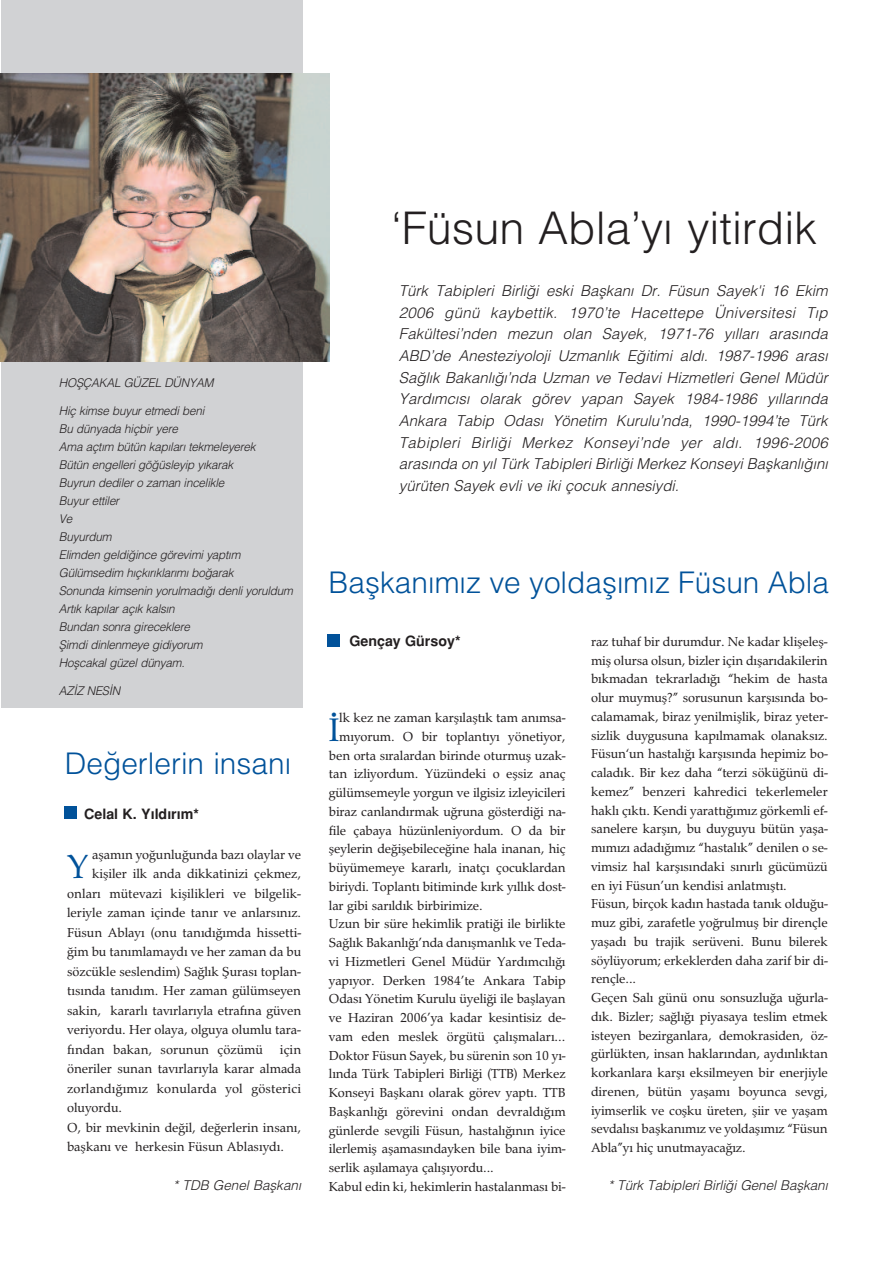
<style>
.page{position:relative;width:893px;height:1263px;background:#fff}
.page>*{position:absolute;margin:0;border:0;box-sizing:border-box;transform-origin:0 0}
.t1{font:45px "Helvetica Light Turk";color:#231f20}
.t2{font:34.5px "Palladio T";color:#01529a}
.t3{font:33.75px "Palladio T";color:#01529a}
.t4{font:29.85px "Helvetica Light Turk";color:#01529a}
.t5{font:15px/21.6px "Helvetica Light Turk I";color:#231f20;text-align:justify}
.t6{font:700 14.25px "Helvetica";color:#231f20}
.t7{font:13.5px/18.8px "Palladio T";letter-spacing:-.005em;color:#231f20}
.t8{font:13.5px "Helvetica Light Turk I";letter-spacing:-.005em;color:#231f20}
.t9{font:12px/18px "Helvetica Light Turk I";letter-spacing:-.015em;color:#231f20}
</style>
<div class="page">
<div style="left:1px;top:0;width:302px;height:708px;background:#d1d2d4"></div>
<img style="left:1px;top:73px;width:329px;height:288px">
<div style="left:327px;top:634px;width:13px;height:13px;background:#01529a"></div>
<div style="left:64px;top:806px;width:13px;height:13px;background:#01529a"></div>
<p class="t9" style="left:59px;top:373px;width:156px">HOfiÇAKAL GÜZEL DÜNYAM</p>
<p class="t9" style="left:59px;top:401px;width:236px">Hiç kimse buyur etmedi beni<br>Bu dünyada hiçbir yere<br>Ama açt›m bütün kap›lar› tekmeleyerek<br>Bütün engelleri gö¤üsleyip y›karak<br>Buyrun dediler o zaman incelikle<br>Buyur ettiler<br>Ve<br>Buyurdum<br>Elimden geldi¤ince görevimi yapt›m<br>Gülümsedim h›çk›r›klar›m› bo¤arak<br>Sonunda kimsenin yorulmad›¤› denli yoruldum<br>Art›k kap›lar aç›k kals›n<br>Bundan sonra gireceklere<br>fiimdi dinlenmeye gidiyorum<br>Hoflcakal güzel dünyam.</p>
<p class="t9" style="left:59px;top:681px;width:63px">AZ‹Z NES‹N</p>
<h3 class="t4" style="left:65px;top:745px;width:228px">De¤erlerin insan›</h3>
<p class="t6" style="left:84px;top:805px;width:116px">Celal K. Y›ld›r›m*</p>
<h2 class="t2" style="left:67px;top:846px;width:23px">Y</h2>
<p class="t7" style="left:92px;top:845px;width:211px">aflam›n yo¤unlu¤unda baz› olaylar ve</p>
<p class="t7" style="left:92px;top:864px;width:211px">kifliler ilk anda dikkatinizi çekmez,</p>
<p class="t7" style="left:67px;top:884px;width:235px">onlar› mütevazi kiflilikleri ve bilgelik-</p>
<p class="t7" style="left:67px;top:903px;width:235px">leriyle zaman içinde tan›r ve anlars›n›z.</p>
<p class="t7" style="left:67px;top:923px;width:236px">Füsun Ablay› (onu tan›d›¤›mda hissetti-</p>
<p class="t7" style="left:67px;top:942px;width:235px">¤im bu tan›mlamayd› ve her zaman da bu</p>
<p class="t7" style="left:67px;top:962px;width:235px">sözcükle seslendim) Sa¤l›k fiuras› toplan-</p>
<p class="t7" style="left:67px;top:981px;width:235px">t›s›nda tan›d›m. Her zaman gülümseyen</p>
<p class="t7" style="left:67px;top:1001px;width:236px">sakin, kararl› tav›rlar›yla etraf›na güven</p>
<p class="t7" style="left:67px;top:1020px;width:235px">veriyordu. Her olaya, olguya olumlu tara-</p>
<p class="t7" style="left:67px;top:1040px;width:197px">f›ndan bakan, sorunun çözümü</p>
<p class="t7" style="left:67px;top:1039px;width:236px;line-height:19.5px;text-indent:213px">için öneriler sunan tav›rlar›yla karar almada zorland›¤›m›z konularda yol gösterici oluyordu.<br>O, bir mevkinin de¤il, de¤erlerin insan›, baflkan› ve herkesin Füsun Ablas›yd›.</p>
<p class="t8" style="left:173px;top:1177px;width:129px">* TDB Genel Baflkan›</p>
<h1 class="t1" style="left:392px;top:200px;width:426px">‘Füsun Abla’y› yitirdik</h1>
<p class="t5" style="left:399px;top:280px;width:430px">Türk Tabipleri Birli¤i eski Baflkanı Dr. Füsun Sayek'i 16 Ekim 2006 günü kaybettik. 1970’te Hacettepe Üniversitesi Tıp Fakültesi’nden mezun olan Sayek, 1971-76 y›llar› aras›nda ABD’de Anesteziyoloji Uzmanlık E¤itimi ald›. 1987-1996 aras› Sa¤lık Bakanlı¤ı’nda Uzman ve Tedavi Hizmetleri Genel Müdür Yardımcısı olarak görev yapan Sayek 1984-1986 y›llar›nda Ankara Tabip Odası Yönetim Kurulu’nda, 1990-1994’te Türk Tabipleri Birli¤i Merkez Konseyi’nde yer ald›. 1996-2006 aras›nda on y›l Türk Tabipleri Birli¤i Merkez Konseyi Baflkanl›¤›n› yürüten Sayek evli ve iki çocuk annesiydi.</p>
<h3 class="t4" style="left:329px;top:564px;width:502px">Baflkan›m›z ve yoldafl›m›z Füsun Abla</h3>
<p class="t6" style="left:349px;top:632px;width:113px">Gençay Gürsoy*</p>
<h3 class="t3" style="left:329px;top:709px;width:12px">‹</h3>
<p class="t7" style="left:339px;top:708px;width:228px">lk kez ne zaman karfl›laflt›k tam an›msa-</p>
<p class="t7" style="left:339px;top:727px;width:228px">m›yorum. O bir toplant›y› yönetiyor,</p>
<p class="t7" style="left:329px;top:745px;width:238px">ben orta s›ralardan birinde oturmufl uzak-</p>
<p class="t7" style="left:329px;top:764px;width:238px">tan izliyordum. Yüzündeki o eflsiz anaç</p>
<p class="t7" style="left:329px;top:783px;width:238px">gülümsemeyle yorgun ve ilgisiz izleyicileri</p>
<p class="t7" style="left:329px;top:802px;width:238px">biraz canland›rmak u¤runa gösterdi¤i na-</p>
<p class="t7" style="left:329px;top:820px;width:238px">file çabaya hüzünleniyordum. O da bir</p>
<p class="t7" style="left:329px;top:839px;width:238px">fleylerin de¤iflebilece¤ine hala inanan, hiç</p>
<p class="t7" style="left:329px;top:858px;width:238px">büyümemeye kararl›, inatç› çocuklardan</p>
<p class="t7" style="left:329px;top:877px;width:238px">biriydi. Toplant› bitiminde k›rk y›ll›k dost-</p>
<p class="t7" style="left:329px;top:895px;width:155px">lar gibi sar›ld›k birbirimize.</p>
<p class="t7" style="left:329px;top:914px;width:238px">Uzun bir süre hekimlik prati¤i ile birlikte</p>
<p class="t7" style="left:329px;top:933px;width:238px">Sa¤l›k Bakanl›¤›’nda dan›flmanl›k ve Teda-</p>
<p class="t7" style="left:329px;top:952px;width:238px">vi Hizmetleri Genel Müdür Yard›mc›l›¤›</p>
<p class="t7" style="left:329px;top:970px;width:238px">yap›yor. Derken 1984’te Ankara Tabip</p>
<p class="t7" style="left:329px;top:989px;width:238px">Odas› Yönetim Kurulu üyeli¤i ile bafllayan</p>
<p class="t7" style="left:329px;top:1008px;width:238px">ve Haziran 2006’ya kadar kesintisiz de-</p>
<p class="t7" style="left:329px;top:1027px;width:238px">vam eden meslek örgütü çal›flmalar›...</p>
<p class="t7" style="left:329px;top:1045px;width:238px">Doktor Füsun Sayek, bu sürenin son 10 y›-</p>
<p class="t7" style="left:329px;top:1064px;width:238px">l›nda Türk Tabipleri Birli¤i (TTB) Merkez</p>
<p class="t7" style="left:329px;top:1083px;width:238px">Konseyi Baflkan› olarak görev yapt›. TTB</p>
<p class="t7" style="left:329px;top:1102px;width:238px">Baflkanl›¤› görevini ondan devrald›¤›m</p>
<p class="t7" style="left:329px;top:1120px;width:238px">günlerde sevgili Füsun, hastal›¤›n›n iyice</p>
<p class="t7" style="left:329px;top:1139px;width:238px">ilerlemifl aflamas›ndayken bile bana iyim-</p>
<p class="t7" style="left:329px;top:1158px;width:166px">serlik afl›lamaya çal›fl›yordu...</p>
<p class="t7" style="left:329px;top:1177px;width:238px">Kabul edin ki, hekimlerin hastalanmas› bi-</p>
<p class="t7" style="left:591px;top:632px;width:238px">raz tuhaf bir durumdur. Ne kadar kliflelefl&shy;mifl olursa olsun, bizler için d›flar›dakilerin b›kmadan tekrarlad›¤› “hekim de hasta olur muymufl?” sorusunun karfl›s›nda bo&shy;calamamak, biraz yenilmifllik, biraz yeter&shy;sizlik duygusuna kap›lmamak olanaks›z.<br>Füsun‘un hastal›¤› karfl›s›nda hepimiz bo&shy;calad›k. Bir kez daha “terzi sökü¤ünü di&shy;kemez” benzeri kahredici tekerlemeler hakl› ç›kt›. Kendi yaratt›¤›m›z görkemli ef&shy;sanelere karfl›n, bu duyguyu bütün yafla&shy;m›m›z› adad›¤›m›z “hastal›k” denilen o se&shy;vimsiz hal karfl›s›ndaki s›n›rl› gücümüzü en iyi Füsun’un kendisi anlatm›flt›.<br>Füsun, birçok kad›n hastada tan›k oldu¤u&shy;muz gibi, zarafetle yo¤rulmufl bir dirençle yaflad› bu trajik serüveni. Bunu bilerek söylüyorum; erkeklerden daha zarif bir di&shy;rençle...<br>Geçen Sal› günü onu sonsuzlu¤a u¤urla&shy;d›k. Bizler; sa¤l›¤› piyasaya teslim etmek isteyen bezirganlara, demokrasiden, öz&shy;gürlükten, insan haklar›ndan, ayd›nl›ktan korkanlara karfl› eksilmeyen bir enerjiyle direnen, bütün yaflam› boyunca sevgi, iyimserlik ve coflku üreten, fliir ve yaflam sevdal›s› baflkan›m›z ve yoldafl›m›z “Füsun Abla”y› hiç unutmayaca¤›z.</p>
<p class="t8" style="left:608px;top:1176px;width:221px">* Türk Tabipleri Birli¤i Genel Baflkan›</p>
</div>
